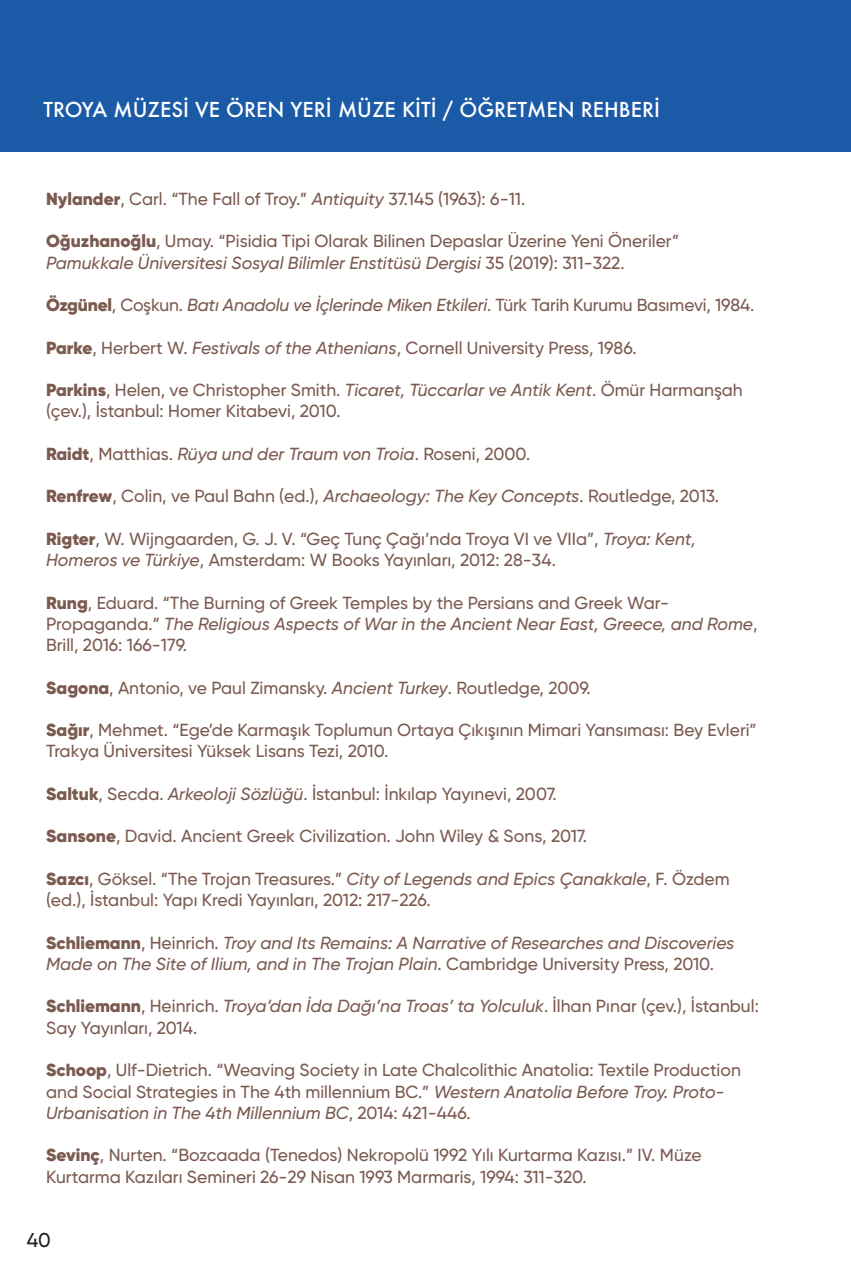
<style>
.page{position:relative;width:851px;height:1276px;background:#fff}
.page>*{position:absolute;margin:0;border:0;box-sizing:border-box;transform-origin:0 0}
.t1{font:500 20px "Futura";color:#fff}
.t2{font:500 20px "Gilroy";color:#231f20}
.t3{font:500 17.5px/21.2px "Gilroy";color:#7b5a50}
.t4{font:italic 500 17.5px/21.2px "Gilroy";color:#7b5a50}
.s1{font-weight:900}
.s2{font-style:italic}
.s3{font-weight:900;font-style:normal}
.s4{font-style:normal}
</style>
<div class="page">
<div style="left:0;top:0;width:850px;height:152px;background:#1a5aa7"></div>
<p class="t1" style="left:44px;top:96px;width:618px">TROYA MÜZESİ VE ÖREN YERİ MÜZE KİTİ / ÖĞRETMEN REHBERİ</p>
<p class="t3" style="left:46px;top:188px;width:480px"><span class="s1">Nylander</span>, Carl. “The Fall of Troy.” <span class="s2">Antiquity</span> 37.145 (1963): 6-11.</p>
<p class="t3" style="left:46px;top:230px;width:634px"><span class="s1">Oğuzhanoğlu</span>, Umay. “Pisidia Tipi Olarak Bilinen Depaslar Üzerine Yeni Öneriler”<br><span class="s2">Pamukkale Üniversitesi Sosyal Bilimler Enstitüsü Dergisi</span> 35 (2019): 311-322.</p>
<p class="t3" style="left:46px;top:294px;width:709px"><span class="s1">Özgünel</span>, Coşkun. <span class="s2">Batı Anadolu ve İçlerinde Miken Etkileri</span>. Türk Tarih Kurumu Basımevi, 1984.</p>
<p class="t3" style="left:46px;top:337px;width:592px"><span class="s1">Parke</span>, Herbert W. <span class="s2">Festivals of the Athenians</span>, Cornell University Press, 1986.</p>
<p class="t3" style="left:46px;top:379px;width:698px"><span class="s1">Parkins</span>, Helen, ve Christopher Smith. <span class="s2">Ticaret, Tüccarlar ve Antik Kent</span>. Ömür Harmanşah (çev.), İstanbul: Homer Kitabevi, 2010.</p>
<p class="t3" style="left:46px;top:443px;width:485px"><span class="s1">Raidt</span>, Matthias. <span class="s2">Rüya und der Traum von Troia</span>. Roseni, 2000.</p>
<p class="t3" style="left:46px;top:485px;width:674px"><span class="s1">Renfrew</span>, Colin, ve Paul Bahn (ed.), <span class="s2">Archaeology: The Key Concepts</span>. Routledge, 2013.</p>
<p class="t3" style="left:46px;top:528px;width:651px"><span class="s1">Rigter</span>, W. Wijngaarden, G. J. V. “Geç Tunç Çağı’nda Troya VI ve VIIa”, <span class="s2">Troya: Kent,<br>Homeros ve Türkiye</span>, Amsterdam: W Books Yayınları, 2012: 28-34.</p>
<p class="t3" style="left:46px;top:592px;width:712px"><span class="s1">Rung</span>, Eduard. “The Burning of Greek Temples by the Persians and Greek War-<br>Propaganda.” <span class="s2">The Religious Aspects of War in the Ancient Near East, Greece, and Rome</span>,<br>Brill, 2016: 166-179.</p>
<p class="t3" style="left:46px;top:677px;width:546px"><span class="s1">Sagona</span>, Antonio, ve Paul Zimansky. <span class="s2">Ancient Turkey</span>. Routledge, 2009.</p>
<p class="t3" style="left:46px;top:719px;width:712px"><span class="s1">Sağır</span>, Mehmet. “Ege’de Karmaşık Toplumun Ortaya Çıkışının Mimari Yansıması: Bey Evleri”<br>Trakya Üniversitesi Yüksek Lisans Tezi, 2010.</p>
<p class="t3" style="left:46px;top:783px;width:512px"><span class="s1">Saltuk</span>, Secda. <span class="s2">Arkeoloji Sözlüğü</span>. İstanbul: İnkılap Yayınevi, 2007.</p>
<p class="t3" style="left:46px;top:825px;width:542px"><span class="s1">Sansone</span>, David. Ancient Greek Civilization. John Wiley &amp; Sons, 2017.</p>
<p class="t3" style="left:46px;top:868px;width:685px"><span class="s1">Sazcı</span>, Göksel. “The Trojan Treasures.” <span class="s2">City of Legends and Epics Çanakkale</span>, F. Özdem (ed.), İstanbul: Yapı Kredi Yayınları, 2012: 217-226.</p>
<p class="t4" style="left:46px;top:932px;width:689px"><span class="s3">Schliemann</span><span class="s4">, Heinrich.</span> Troy and Its Remains: A Narrative of Researches and Discoveries<br>Made on The Site of Ilium, and in The Trojan Plain<span class="s4">. Cambridge University Press, 2010.</span></p>
<p class="t3" style="left:46px;top:995px;width:714px"><span class="s1">Schliemann</span>, Heinrich. <span class="s2">Troya’dan İda Dağı’na Troas’ ta Yolculuk</span>. İlhan Pınar (çev.), İstanbul:<br>Say Yayınları, 2014.</p>
<p class="t3" style="left:46px;top:1059px;width:696px"><span class="s1">Schoop</span>, Ulf-Dietrich. “Weaving Society in Late Chalcolithic Anatolia: Textile Production and Social Strategies in The 4th millennium BC.” <span class="s2">Western Anatolia Before Troy. Proto-<br>Urbanisation in The 4th Millennium BC</span>, 2014: 421-446.</p>
<p class="t3" style="left:46px;top:1144px;width:657px"><span class="s1">Sevinç</span>, Nurten. “Bozcaada (Tenedos) Nekropolü 1992 Yılı Kurtarma Kazısı.” IV. Müze<br>Kurtarma Kazıları Semineri 26-29 Nisan 1993 Marmaris, 1994: 311-320.</p>
<p class="t2" style="left:27px;top:1227px;width:26px">40</p>
</div>
